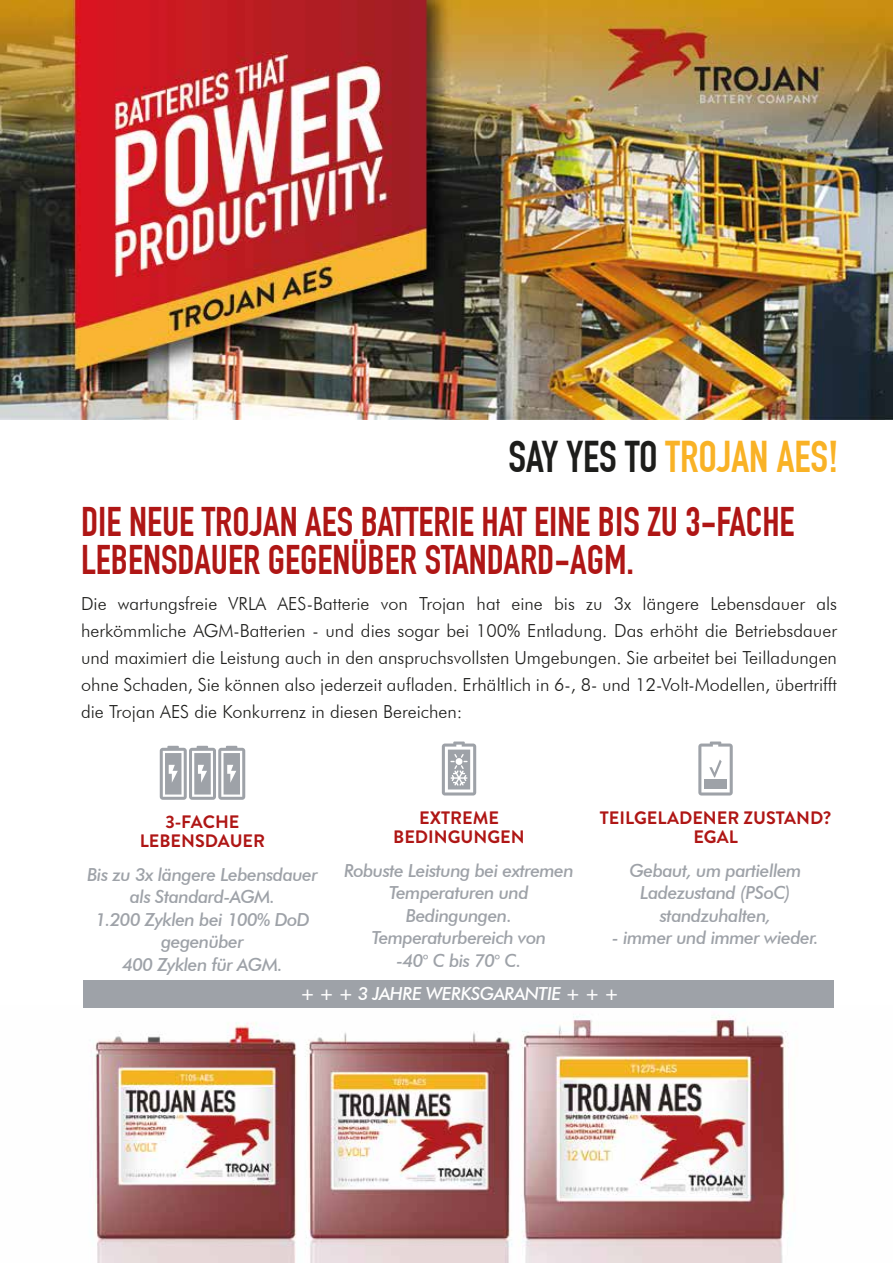
<style>
.page{position:relative;width:893px;height:1263px;background:#fff}
.page>*{position:absolute;margin:0;border:0;box-sizing:border-box;transform-origin:0 0}
.t1{font:700 43.5px "DIN Condensed";color:#f9b226}
.t2{font:700 40.5px/37.5px "DIN Condensed";color:#af1615}
.t3{font:300 18px/27px "Futura BT";color:#1d1d1b;text-align:justify}
.t4{font:italic 500 18px/22.5px "Futura BT";letter-spacing:-.03em;color:#9ea2a8;text-align:center}
.t5{font:700 18px/19.5px "Brandon Grotesque";color:#af1615;text-align:center}
.t6{font:italic 500 18px "Futura BT";letter-spacing:-.03em;color:#fff}
.s1{color:#1d1d1b}
.s2{font-family:"Myriad Pro";font-weight:400;font-style:normal}
</style>
<div class="page">
<svg style="left:442px;top:741px;width:34px;height:54px"></svg>
<svg style="left:698px;top:741px;width:35px;height:54px"></svg>
<svg style="left:160px;top:746px;width:85px;height:54px"></svg>
<img style="left:95px;top:1005px;width:739px;height:257px">
<img style="left:0;top:1px;width:893px;height:418px">
<div style="left:83px;top:980px;width:750px;height:28px;background:#9ea2a8"></div>
<h1 class="t1" style="left:508px;top:432px;width:332px"><span class="s1">SAY YES TO</span> TROJAN AES!</h1>
<h2 class="t2" style="left:81px;top:504px;width:715px">DIE NEUE TROJAN AES BATTERIE HAT EINE BIS ZU 3-FACHE<br>LEBENSDAUER GEGENÜBER STANDARD-AGM.</h2>
<p class="t3" style="left:81px;top:590px;width:758px">Die wartungsfreie VRLA AES-Batterie von Trojan hat eine bis zu 3x längere Lebensdauer als herkömmliche AGM-Batterien - und dies sogar bei 100% Entladung. Das erhöht die Betriebsdauer und maximiert die Leistung auch in den anspruchsvollsten Umgebungen. Sie arbeitet bei Teilladungen ohne Schaden, Sie können also jederzeit aufladen. Erhältlich in 6-, 8- und 12-Volt-Modellen, übertrifft die Trojan AES die Konkurrenz in diesen Bereichen:</p>
<p class="t5" style="left:393px;top:808px;width:133px">EXTREME<br>BEDINGUNGEN</p>
<p class="t5" style="left:600px;top:808px;width:233px">TEILGELADENER ZUSTAND?<br>EGAL</p>
<p class="t5" style="left:140px;top:812px;width:127px">3-FACHE<br>LEBENSDAUER</p>
<p class="t4" style="left:87px;top:863px;width:232px">Bis zu 3x längere Lebensdauer als Standard-AGM.<br>1.200 Zyklen bei 100% DoD gegenüber<br>400 Zyklen für AGM.</p>
<p class="t4" style="left:344px;top:859px;width:231px">Robuste Leistung bei extremen<br>Temperaturen und<br>Bedingungen.<br>Temperaturbereich von<br>-40<span class="s2">°</span> C bis 70<span class="s2">°</span> C.</p>
<p class="t4" style="left:629px;top:859px;width:174px">Gebaut, um partiellem<br>Ladezustand (PSoC) standzuhalten,</p>
<p class="t4" style="left:612px;top:926px;width:208px">- immer und immer wieder.</p>
<p class="t6" style="left:300px;top:982px;width:320px">+ + + 3 JAHRE WERKSGARANTIE + + +</p>
</div>
